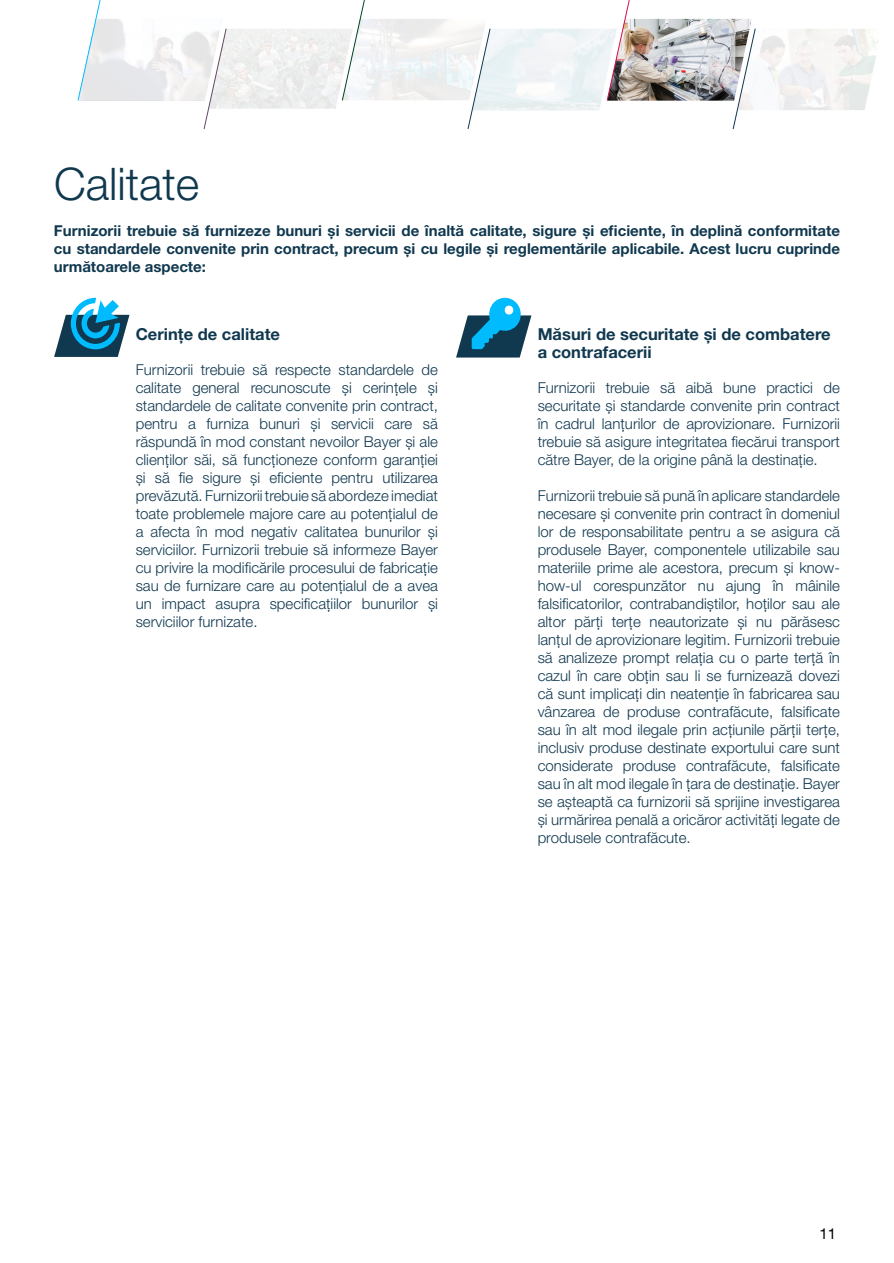
<style>
.page{position:relative;width:894px;height:1263px;background:#fff}
.page>*{position:absolute;margin:0;border:0;box-sizing:border-box;transform-origin:0 0}
.t1{font:300 45px "Helvetica Neue LT Pro";color:#10384f}
.t2{font:700 16.5px/18px "Helvetica Neue LT Pro";color:#10384f}
.t3{font:300 15px/18px "Helvetica Neue LT Pro";color:#10384f;text-align:justify}
.t4{font:700 15px/18px "Helvetica Neue LT Pro";color:#10384f;text-align:justify}
.t5{font:15px "Helvetica Neue LT Pro";color:#000}
</style>
<div class="page">
<svg style="left:54px;top:298px;width:75px;height:59px"></svg>
<svg style="left:456px;top:297px;width:75px;height:60px"></svg>
<img style="left:630px;top:19px;width:121px;height:82px">
<svg style="left:732px;top:27px;width:147px;height:102px"></svg>
<svg style="left:77px;top:0;width:553px;height:129px"></svg>
<h1 class="t1" style="left:54px;top:157px;width:147px">Calitate</h1>
<p class="t4" style="left:54px;top:221px;width:787px">Furnizorii trebuie să furnizeze bunuri și servicii de înaltă calitate, sigure și eficiente, în deplină conformitate cu standardele convenite prin contract, precum și cu legile și reglementările aplicabile. Acest lucru cuprinde următoarele aspecte:</p>
<p class="t2" style="left:136px;top:324px;width:146px">Cerințe de calitate</p>
<p class="t2" style="left:537px;top:324px;width:294px">Măsuri de securitate și de combatere a contrafacerii</p>
<p class="t3" style="left:136px;top:360px;width:304px">Furnizorii trebuie să respecte standardele de calitate general recunoscute și cerințele și standardele de calitate convenite prin contract, pentru a furniza bunuri și servicii care să răspundă în mod constant nevoilor Bayer și ale clienților săi, să funcționeze conform garanției și să fie sigure și eficiente pentru utilizarea prevăzută. Furnizorii trebuie să abordeze imediat toate problemele majore care au potențialul de a afecta în mod negativ calitatea bunurilor și serviciilor. Furnizorii trebuie să informeze Bayer cu privire la modificările procesului de fabricație sau de furnizare care au potențialul de a avea un impact asupra specificațiilor bunurilor și serviciilor furnizate.</p>
<p class="t3" style="left:537px;top:378px;width:304px">Furnizorii trebuie să aibă bune practici de securitate și standarde convenite prin contract în cadrul lanțurilor de aprovizionare. Furnizorii trebuie să asigure integritatea fiecărui transport către Bayer, de la origine până la destinație.</p>
<p class="t3" style="left:537px;top:486px;width:304px">Furnizorii trebuie să pună în aplicare standardele necesare și convenite prin contract în domeniul lor de responsabilitate pentru a se asigura că produsele Bayer, componentele utilizabile sau materiile prime ale acestora, precum și know&shy;how-ul corespunzător nu ajung în mâinile falsificatorilor, contrabandiștilor, hoților sau ale altor părți terțe neautorizate și nu părăsesc lanțul de aprovizionare legitim. Furnizorii trebuie să analizeze prompt relația cu o parte terță în cazul în care obțin sau li se furnizează dovezi că sunt implicați din neatenție în fabricarea sau vânzarea de produse contrafăcute, falsificate sau în alt mod ilegale prin acțiunile părții terțe, inclusiv produse destinate exportului care sunt considerate produse contrafăcute, falsificate sau în alt mod ilegale în țara de destinație. Bayer se așteaptă ca furnizorii să sprijine investigarea și urmărirea penală a oricăror activități legate de produsele contrafăcute.</p>
<p class="t5" style="left:819px;top:1224px;width:18px">11</p>
</div>
